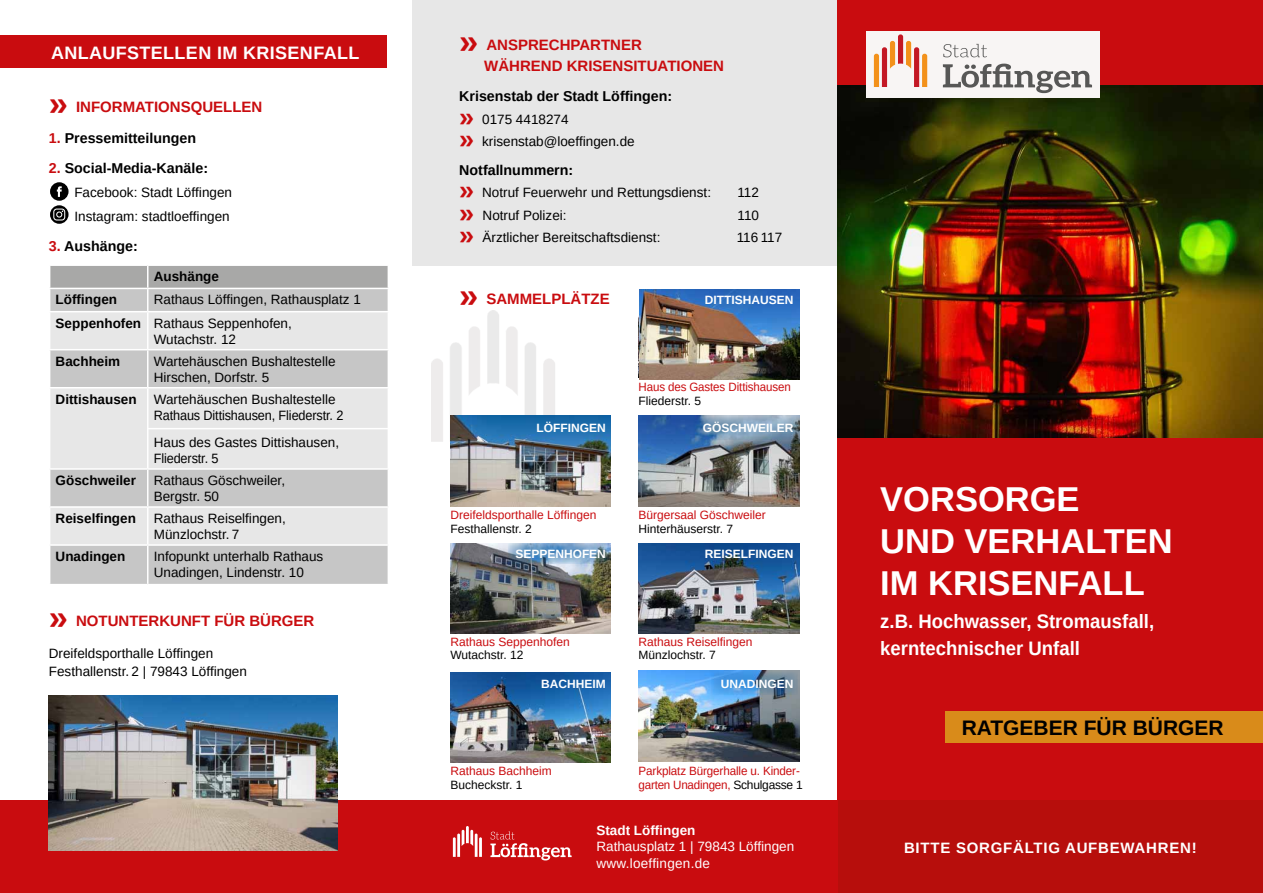
<style>
.page{position:relative;width:1263px;height:893px;background:#fff}
.page>*{position:absolute;margin:0;border:0;box-sizing:border-box;transform-origin:0 0}
.t1{font:700 34.5px/42px "Arimo";color:#fff}
.t2{font:700 34.5px "Arimo";color:#c90c0f}
.t3{font:700 21px "Arimo";color:#000}
.t4{font:700 19.5px/27px "Arimo";color:#fff;scale:.95 1}
.t5{font:700 18px "Arimo";letter-spacing:.02em;color:#fff}
.t6{font:700 15px/21px "Arimo";color:#c90c0f}
.t7{font:700 15px "Arimo";letter-spacing:.05em;color:#fff}
.t8{font:700 14.25px "Arimo";color:#000}
.t9{font:13.5px/16.2px "Arimo";color:#000}
.t10{font:700 13.5px "Arimo";color:#000}
.t11{font:13.5px/16.5px "Arimo";color:#fff}
.t12{font:700 13.5px "Arimo";color:#fff}
.t13{font:12px/13.5px "Arimo";color:#c90c0f}
.t14{font:12px "Arimo";color:#000}
.t15{font:700 12px "Arimo";color:#fff}
.t16{font:12px "Arimo";color:#c90c0f;scale:.96 1}
.s1{color:#c90c0f}
.s2{font-weight:700}
.s3{font-weight:700;font-size:27px;color:#c90c0f}
.s4{color:#000}
</style>
<div class="page">
<img style="left:432px;top:310px;width:151px;height:132px">
<img style="left:639px;top:416px;width:160px;height:90px">
<svg style="left:693px;top:417px;width:105px;height:23px;background:#7696b4"></svg>
<img style="left:639px;top:671px;width:160px;height:90px">
<svg style="left:711px;top:672px;width:87px;height:23px;background:#538bbd"></svg>
<img style="left:450px;top:543px;width:161px;height:91px">
<svg style="left:508px;top:543px;width:101px;height:21px;background:#7197b8"></svg>
<div style="left:838px;top:436px;width:425px;height:457px;background:#c90c0f"></div>
<div style="left:838px;top:800px;width:425px;height:93px;background:#b70e0c"></div>
<div style="left:0;top:800px;width:838px;height:93px;background:#c90c0f"></div>
<div style="left:412px;top:0;width:426px;height:266px;background:#e7e7e7"></div>
<div style="left:50px;top:470px;width:338px;height:114px;background:#c6c6c6"></div>
<svg style="left:50px;top:312px;width:338px;height:156px;background:#dfdfdf"></svg>
<div style="left:50px;top:508px;width:338px;height:36px;background:#e7e7e7"></div>
<hr style="left:147px;top:312px;width:2px;height:37px;background:#fff">
<hr style="left:49px;top:349px;width:99px;height:1px;background:#fff">
<hr style="left:148px;top:349px;width:241px;height:1px;background:#fff">
<hr style="left:147px;top:350px;width:2px;height:37px;background:#fff">
<hr style="left:49px;top:387px;width:99px;height:1px;background:#fff">
<hr style="left:148px;top:387px;width:241px;height:1px;background:#fff">
<hr style="left:147px;top:388px;width:2px;height:80px;background:#fff">
<hr style="left:147px;top:470px;width:2px;height:36px;background:#fff">
<hr style="left:49px;top:506px;width:99px;height:2px;background:#fff">
<hr style="left:148px;top:506px;width:241px;height:2px;background:#fff">
<hr style="left:147px;top:508px;width:2px;height:36px;background:#fff">
<hr style="left:49px;top:544px;width:99px;height:2px;background:#fff">
<hr style="left:148px;top:544px;width:241px;height:2px;background:#fff">
<hr style="left:147px;top:546px;width:2px;height:38px;background:#fff">
<svg style="left:50px;top:265px;width:338px;height:46px;background:#b9b9b9"></svg>
<hr style="left:49px;top:288px;width:99px;height:1px;background:#fff">
<hr style="left:148px;top:288px;width:241px;height:1px;background:#fff">
<div style="left:838px;top:0;width:425px;height:85px;background:#c90c0f"></div>
<div style="left:0;top:35px;width:387px;height:33px;background:#c90c0f"></div>
<img style="left:838px;top:85px;width:425px;height:353px">
<div style="left:866px;top:31px;width:233px;height:67px;background:#f8f5f4"></div>
<svg style="left:943px;top:64px;width:149px;height:29px"></svg>
<svg style="left:943px;top:44px;width:44px;height:13px"></svg>
<svg style="left:874px;top:34px;width:53px;height:53px"></svg>
<div style="left:945px;top:711px;width:318px;height:32px;background:#d98b1a"></div>
<img style="left:49px;top:695px;width:288px;height:155px">
<img style="left:450px;top:416px;width:161px;height:90px">
<img style="left:639px;top:543px;width:160px;height:91px">
<img style="left:450px;top:672px;width:161px;height:91px">
<svg style="left:50px;top:205px;width:19px;height:19px"></svg>
<svg style="left:53px;top:209px;width:12px;height:11px"></svg>
<div style="left:50px;top:182px;width:19px;height:19px;background:#000;border-radius:50%"></div>
<svg style="left:57px;top:186px;width:5px;height:11px"></svg>
<img style="left:639px;top:289px;width:160px;height:91px">
<svg style="left:490px;top:831px;width:82px;height:29px"></svg>
<svg style="left:453px;top:826px;width:29px;height:31px"></svg>
<hr style="left:148px;top:428px;width:244px;height:1px;background:#fff">
<h3 class="t5" style="left:51px;top:40px;width:310px">ANLAUFSTELLEN IM KRISENFALL</h3>
<h1 class="t2" style="left:49px;top:80px;width:21px">»</h1>
<p class="t6" style="left:76px;top:97px;width:188px">INFORMATIONSQUELLEN</p>
<p class="t8" style="left:49px;top:128px;width:149px"><span class="s1">1.</span> PRESSEMITTEILUNGEN</p>
<p class="t8" style="left:49px;top:158px;width:161px"><span class="s1">2.</span> SOCIAL-MEDIA-KANÄLE:</p>
<p class="t9" style="left:74px;top:180px;width:159px;line-height:24px">Facebook: Stadt Löffingen<br>Instagram: stadtloeffingen</p>
<p class="t8" style="left:49px;top:236px;width:90px"><span class="s1">3.</span> AUSHÄNGE:</p>
<p class="t10" style="left:154px;top:267px;width:67px">AUSHÄNGE</p>
<p class="t10" style="left:56px;top:290px;width:63px">LÖFFINGEN</p>
<p class="t9" style="left:56px;top:288px;width:307px;line-height:23.2px;text-indent:98px">Rathaus Löffingen, Rathausplatz 1<br><span class="s2">SEPPENHOFEN</span> Rathaus Seppenhofen,</p>
<p class="t9" style="left:154px;top:331px;width:84px">Wutachstr. 12</p>
<p class="t10" style="left:56px;top:352px;width:66px">BACHHEIM</p>
<p class="t9" style="left:154px;top:353px;width:183px">Wartehäuschen Bushaltestelle<br>Hirschen, Dorfstr. 5</p>
<p class="t10" style="left:56px;top:390px;width:83px">DITTISHAUSEN</p>
<p class="t9" style="left:154px;top:391px;width:191px">Wartehäuschen Bushaltestelle<br>Rathaus Dittishausen, Fliederstr. 2</p>
<p class="t9" style="left:154px;top:434px;width:187px">Haus des Gastes Dittishausen,<br>Fliederstr. 5</p>
<p class="t10" style="left:56px;top:471px;width:82px">GÖSCHWEILER</p>
<p class="t9" style="left:154px;top:472px;width:133px">Rathaus Göschweiler,<br>Bergstr. 50</p>
<p class="t10" style="left:56px;top:509px;width:82px">REISELFINGEN</p>
<p class="t9" style="left:154px;top:510px;width:134px">Rathaus Reiselfingen,<br>Münzlochstr. 7</p>
<p class="t10" style="left:56px;top:547px;width:71px">UNADINGEN</p>
<p class="t9" style="left:154px;top:548px;width:171px">Infopunkt unterhalb Rathaus<br>Unadingen, Lindenstr. 10</p>
<h1 class="t2" style="left:49px;top:593px;width:21px">»</h1>
<p class="t6" style="left:76px;top:610px;width:240px">NOTUNTERKUNFT FÜR BÜRGER</p>
<p class="t9" style="left:49px;top:645px;width:200px;line-height:18px">Dreifeldsporthalle Löffingen<br>Festhallenstr. 2 | 79843 Löffingen</p>
<h1 class="t2" style="left:459px;top:17px;width:21px">»</h1>
<p class="t6" style="left:484px;top:34px;width:241px">ANSPRECHPARTNER<br>WÄHREND KRISENSITUATIONEN</p>
<p class="t8" style="left:459px;top:86px;width:214px">KRISENSTAB DER STADT LÖFFINGEN:</p>
<p class="t9" style="left:459px;top:108px;width:177px;line-height:22.5px"><span class="s3">»</span> 0175 4418274<br><span class="s3">»</span> krisenstab@loeffingen.de</p>
<p class="t8" style="left:459px;top:160px;width:115px">NOTFALLNUMMERN:</p>
<p class="t9" style="left:459px;top:184px;width:253px"><span class="s3">»</span> Notruf Feuerwehr und Rettungsdienst:</p>
<p class="t9" style="left:737px;top:184px;width:23px">112</p>
<p class="t9" style="left:459px;top:207px;width:109px"><span class="s3">»</span> Notruf Polizei:</p>
<p class="t9" style="left:738px;top:207px;width:23px">110</p>
<p class="t9" style="left:459px;top:229px;width:203px"><span class="s3">»</span> Ärztlicher Bereitschaftsdienst:</p>
<p class="t9" style="left:737px;top:229px;width:47px">116 117</p>
<h1 class="t2" style="left:459px;top:271px;width:21px">»</h1>
<p class="t6" style="left:486px;top:288px;width:12px">SAMMEL</p>
<p class="t6" style="left:551px;top:288px;width:21px">PLÄT</p>
<p class="t6" style="left:590px;top:288px;width:19px">ZE</p>
<p class="t15" style="left:705px;top:291px;width:90px">DITTISHAUSEN</p>
<p class="t16" style="left:639px;top:380px;width:160px">Haus des Gastes Dittishausen</p>
<p class="t14" style="left:639px;top:393px;width:64px">Fliederstr. 5</p>
<p class="t15" style="left:537px;top:419px;width:71px">LÖFFINGEN</p>
<p class="t15" style="left:703px;top:419px;width:92px">GÖSCHWEILER</p>
<p class="t13" style="left:450px;top:508px;width:148px">Dreifeldsporthalle Löffingen</p>
<p class="t14" style="left:450px;top:521px;width:83px">Festhallenstr. 2</p>
<p class="t13" style="left:639px;top:508px;width:129px">Bürgersaal Göschweiler</p>
<p class="t14" style="left:639px;top:521px;width:96px">Hinterhäuserstr. 7</p>
<p class="t15" style="left:516px;top:546px;width:92px">SEPPENHOFEN</p>
<p class="t15" style="left:705px;top:546px;width:90px">REISELFINGEN</p>
<p class="t13" style="left:450px;top:635px;width:121px">Rathaus Seppenhofen</p>
<p class="t14" style="left:450px;top:647px;width:75px">Wutachstr. 12</p>
<p class="t13" style="left:639px;top:635px;width:116px">Rathaus Reiselfingen</p>
<p class="t14" style="left:639px;top:647px;width:79px">Münzlochstr. 7</p>
<h1 class="t1" style="left:880px;top:479px;width:294px">VORSORG E<br>UND VERHALTEN<br>IM KRISENFALL</h1>
<h3 class="t4" style="left:880px;top:608px;width:290px">Z.B. HOCHWASSER, STROMAUSFALL,<br>KERNTECHNISCHER UNFALL</h3>
<p class="t15" style="left:541px;top:675px;width:66px">BACHHEIM</p>
<p class="t15" style="left:721px;top:675px;width:74px">UNADINGEN</p>
<h2 class="t3" style="left:962px;top:713px;width:264px">RATGEBER FÜR BÜRGER</h2>
<p class="t13" style="left:450px;top:764px;width:103px">Rathaus Bachheim</p>
<p class="t14" style="left:450px;top:777px;width:74px">Bucheckstr. 1</p>
<p class="t13" style="left:639px;top:764px;width:166px">Parkplatz Bürgerhalle u. Kinder&shy;garten Unadingen, <span class="s4">Schulgasse 1</span></p>
<p class="t12" style="left:596px;top:821px;width:100px">STADT LÖFFINGEN</p>
<p class="t11" style="left:596px;top:838px;width:199px">Rathausplatz 1 | 79843 Löffingen www.loeffingen.de</p>
<p class="t7" style="left:904px;top:837px;width:294px">BITTE SORG FÄLTIG AUFBEWAHREN!</p>
</div>
